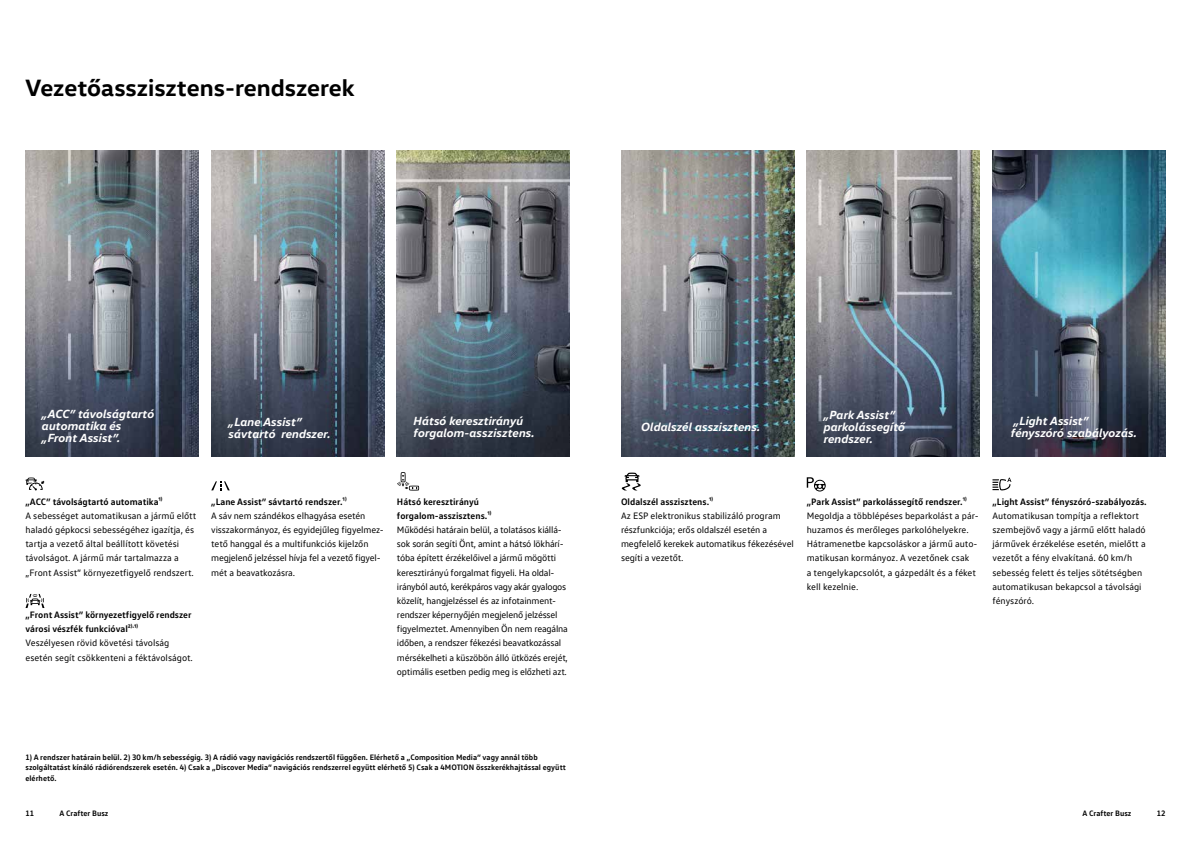
<style>
.page{position:relative;width:1191px;height:842px;background:#fff}
.page>*{position:absolute;margin:0;border:0;box-sizing:border-box;transform-origin:0 0}
.t1{font:700 24px "VW Head";color:#000}
.t2{font:italic 700 12px/12px "VW Head";color:#fff}
.t3{font:9.5px/14.2px "VW Text";letter-spacing:-.01em;color:#000}
.t4{font:700 9.5px/14.2px "VW Text";color:#000}
.t5{font:700 8px/10.6px "VW Text";color:#000}
</style>
<div class="page">
<img style="left:26px;top:150px;width:172px;height:306px">
<img style="left:211px;top:150px;width:173px;height:306px">
<img style="left:397px;top:150px;width:173px;height:306px">
<svg style="left:26px;top:477px;width:18px;height:13px"></svg>
<svg style="left:26px;top:594px;width:18px;height:14px"></svg>
<svg style="left:211px;top:481px;width:19px;height:9px"></svg>
<svg style="left:397px;top:472px;width:22px;height:19px"></svg>
<img style="left:621px;top:150px;width:173px;height:306px">
<img style="left:806px;top:150px;width:173px;height:306px">
<img style="left:992px;top:150px;width:173px;height:306px">
<svg style="left:622px;top:473px;width:18px;height:17px"></svg>
<svg style="left:806px;top:477px;width:19px;height:14px"></svg>
<svg style="left:992px;top:478px;width:19px;height:12px"></svg>
<h1 class="t1" style="left:26px;top:72px;width:331px">Vezetőasszisztens-rendszerek</h1>
<p class="t2" style="left:42px;top:407px;width:114px">„ACC” távolságtartó automatika és „Front Assist”.</p>
<p class="t2" style="left:228px;top:416px;width:104px">„Lane Assist” sávtartó rendszer.</p>
<p class="t2" style="left:414px;top:415px;width:123px">Hátsó keresztirányú forgalom-asszisztens.</p>
<p class="t4" style="left:26px;top:494px;width:139px">„ACC” távolságtartó automatika1)</p>
<p class="t3" style="left:26px;top:508px;width:172px">A sebességet automatikusan a jármű előtt haladó gépkocsi sebességéhez igazítja, és tartja a vezető által beállított követési távolságot. A jármű már tartalmazza a „Front Assist” környezetfigyelő rendszert.</p>
<p class="t4" style="left:26px;top:607px;width:167px">„Front Assist” környezetfigyelő rendszer városi vészfék funkcióval2).1)</p>
<p class="t3" style="left:26px;top:636px;width:169px">Veszélyesen rövid követési távolság esetén segít csökkenteni a féktávolságot.</p>
<p class="t4" style="left:211px;top:494px;width:137px">„Lane Assist” sávtartó rendszer.1)</p>
<p class="t3" style="left:211px;top:508px;width:173px">A sáv nem szándékos elhagyása esetén visszakormányoz, és egyidejűleg figyelmez&shy;tető hanggal és a multifunkciós kijelzőn megjelenő jelzéssel hívja fel a vezető figyel&shy;mét a beavatkozásra.</p>
<p class="t4" style="left:397px;top:494px;width:96px">Hátsó keresztirányú forgalom-asszisztens.1)</p>
<p class="t3" style="left:397px;top:522px;width:172px">Működési határain belül, a tolatásos kiállá&shy;sok során segíti Önt, amint a hátsó lökhárí&shy;tóba épített érzékelőivel a jármű mögötti keresztirányú forgalmat figyeli. Ha oldal&shy;irányból autó, kerékpáros vagy akár gyalogos közelít, hangjelzéssel és az infotainment&shy;rendszer képernyőjén megjelenő jelzéssel figyelmeztet. Amennyiben Ön nem reagálna időben, a rendszer fékezési beavatkozással mérsékelheti a küszöbön álló ütközés erejét, optimális esetben pedig meg is előzheti azt.</p>
<p class="t5" style="left:26px;top:751px;width:542px">1) A rendszer határain belül. 2) 30 km/h sebességig. 3) A rádió vagy navigációs rendszertől függően. Elérhető a „Composition Media” vagy annál több szolgáltatást kínáló rádiórendszerek esetén. 4) Csak a „Discover Media” navigációs rendszerrel együtt elérhető 5) Csak a 4MOTION összkerékhajtással együtt elérhető.</p>
<p class="t2" style="left:641px;top:421px;width:120px">Oldalszél asszisztens.</p>
<p class="t2" style="left:823px;top:409px;width:83px">„Park Assist” parkolássegítő rendszer.</p>
<p class="t2" style="left:1011px;top:415px;width:127px">„Light Assist” fényszóró szabályozás.</p>
<p class="t4" style="left:621px;top:494px;width:94px">Oldalszél asszisztens.1)</p>
<p class="t3" style="left:621px;top:508px;width:174px">Az ESP elektronikus stabilizáló program részfunkciója; erős oldalszél esetén a megfelelő kerekek automatikus fékezésével segíti a vezetőt.</p>
<p class="t4" style="left:806px;top:494px;width:161px">„Park Assist” parkolássegítő rendszer.1)</p>
<p class="t3" style="left:806px;top:508px;width:172px">Megoldja a többlépéses beparkolást a pár&shy;huzamos és merőleges parkolóhelyekre.<br>Hátramenetbe kapcsoláskor a jármű auto&shy;matikusan kormányoz. A vezetőnek csak<br>a tengelykapcsolót, a gázpedált és a féket kell kezelnie.</p>
<p class="t4" style="left:992px;top:494px;width:156px">„Light Assist” fényszóró-szabályozás.</p>
<p class="t3" style="left:992px;top:508px;width:155px">Automatikusan tompítja a reflektort szembejövő vagy a jármű előtt haladó járművek érzékelése esetén, mielőtt a vezetőt a fény elvakítaná. 60 km/h sebesség felett és teljes sötétségben automatikusan bekapcsol a távolsági fényszóró.</p>
<p class="t5" style="left:26px;top:808px;width:10px">11</p>
<p class="t5" style="left:60px;top:808px;width:50px">A Crafter Busz</p>
<p class="t5" style="left:1082px;top:808px;width:50px">A Crafter Busz</p>
<p class="t5" style="left:1156px;top:808px;width:10px">12</p>
</div>
